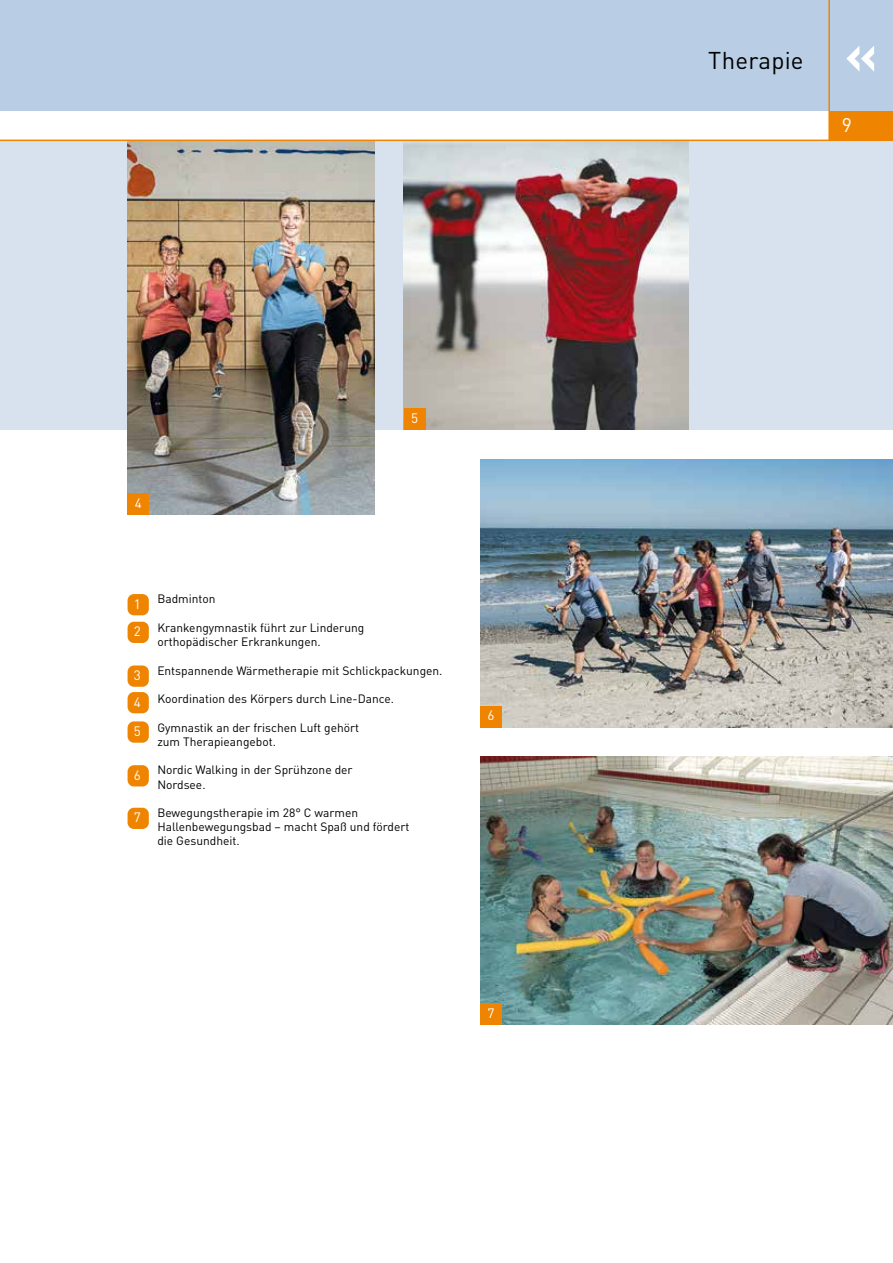
<style>
.page{position:relative;width:893px;height:1263px;background:#fff}
.page>*{position:absolute;margin:0;border:0;box-sizing:border-box;transform-origin:0 0}
.t1{font:700 52.5px "DIN Pro DR Vp";color:#fff}
.t2{font:24px "DIN Pro DR Vp";letter-spacing:.01em;color:#000}
.t3{font:19.5px "DIN Pro DR Vp";color:#fff}
.t4{font:13.5px "DIN Pro DR Vp";color:#fff}
.t5{font:12px/14.2px "DIN Pro DR Vp";color:#000}
</style>
<div class="page">
<div style="left:829px;top:111px;width:64px;height:29px;background:#ef8400"></div>
<div style="left:0;top:0;width:893px;height:111px;background:#b9cee4"></div>
<hr style="left:828px;top:0;width:2px;height:140px;background:#ef8400">
<div style="left:0;top:140px;width:893px;height:289px;background:#d8e2ef"></div>
<div style="left:128px;top:594px;width:21px;height:21px;background:#ef8400;border-radius:6px"></div>
<div style="left:128px;top:665px;width:21px;height:22px;background:#ef8400;border-radius:6px"></div>
<div style="left:128px;top:765px;width:21px;height:21px;background:#ef8400;border-radius:6px"></div>
<div style="left:128px;top:692px;width:21px;height:21px;background:#ef8400;border-radius:6px"></div>
<div style="left:128px;top:808px;width:21px;height:21px;background:#ef8400;border-radius:6px"></div>
<div style="left:128px;top:622px;width:21px;height:21px;background:#ef8400;border-radius:6px"></div>
<div style="left:128px;top:721px;width:21px;height:22px;background:#ef8400;border-radius:6px"></div>
<img style="left:128px;top:141px;width:246px;height:373px">
<img style="left:404px;top:141px;width:285px;height:288px">
<div style="left:128px;top:493px;width:21px;height:21px;background:#ef8400"></div>
<div style="left:404px;top:408px;width:21px;height:21px;background:#ef8400"></div>
<img style="left:480px;top:459px;width:413px;height:268px">
<img style="left:480px;top:757px;width:413px;height:268px">
<div style="left:480px;top:706px;width:22px;height:21px;background:#ef8400"></div>
<div style="left:480px;top:1003px;width:22px;height:22px;background:#ef8400"></div>
<hr style="left:0;top:140px;width:893px;height:1px;background:#ef8400">
<p class="t4" style="left:135px;top:494px;width:9px">4</p>
<p class="t4" style="left:411px;top:409px;width:9px">5</p>
<p class="t4" style="left:134px;top:595px;width:9px">1</p>
<p class="t4" style="left:134px;top:623px;width:9px">2</p>
<p class="t4" style="left:134px;top:667px;width:9px">3</p>
<p class="t4" style="left:134px;top:693px;width:9px">4</p>
<p class="t4" style="left:134px;top:723px;width:9px">5</p>
<p class="t4" style="left:134px;top:766px;width:9px">6</p>
<p class="t4" style="left:134px;top:809px;width:9px">7</p>
<p class="t5" style="left:157px;top:591px;width:60px">Badminton</p>
<p class="t5" style="left:157px;top:620px;width:209px">Krankengymnastik führt zur Linderung orthopädischer Erkrankungen.</p>
<p class="t5" style="left:157px;top:663px;width:287px">Entspannende Wärmetherapie mit Schlickpackungen.</p>
<p class="t5" style="left:157px;top:691px;width:238px">Koordination des Körpers durch Line-Dance.</p>
<p class="t5" style="left:157px;top:720px;width:203px">Gymnastik an der frischen Luft gehört zum Therapieangebot.</p>
<p class="t5" style="left:157px;top:762px;width:197px">Nordic Walking in der Sprühzone der<br>Nordsee.</p>
<p class="t5" style="left:157px;top:805px;width:254px">Bewegungstherapie im 28° C warmen<br>Hallenbewegungsbad – macht Spaß und fördert die Gesundheit.</p>
<p class="t4" style="left:487px;top:707px;width:9px">6</p>
<p class="t4" style="left:487px;top:1005px;width:9px">7</p>
<h2 class="t2" style="left:708px;top:46px;width:97px">Therapie</h2>
<h1 class="t1" style="left:845px;top:19px;width:34px">«</h1>
<h3 class="t3" style="left:842px;top:113px;width:12px">9</h3>
</div>
